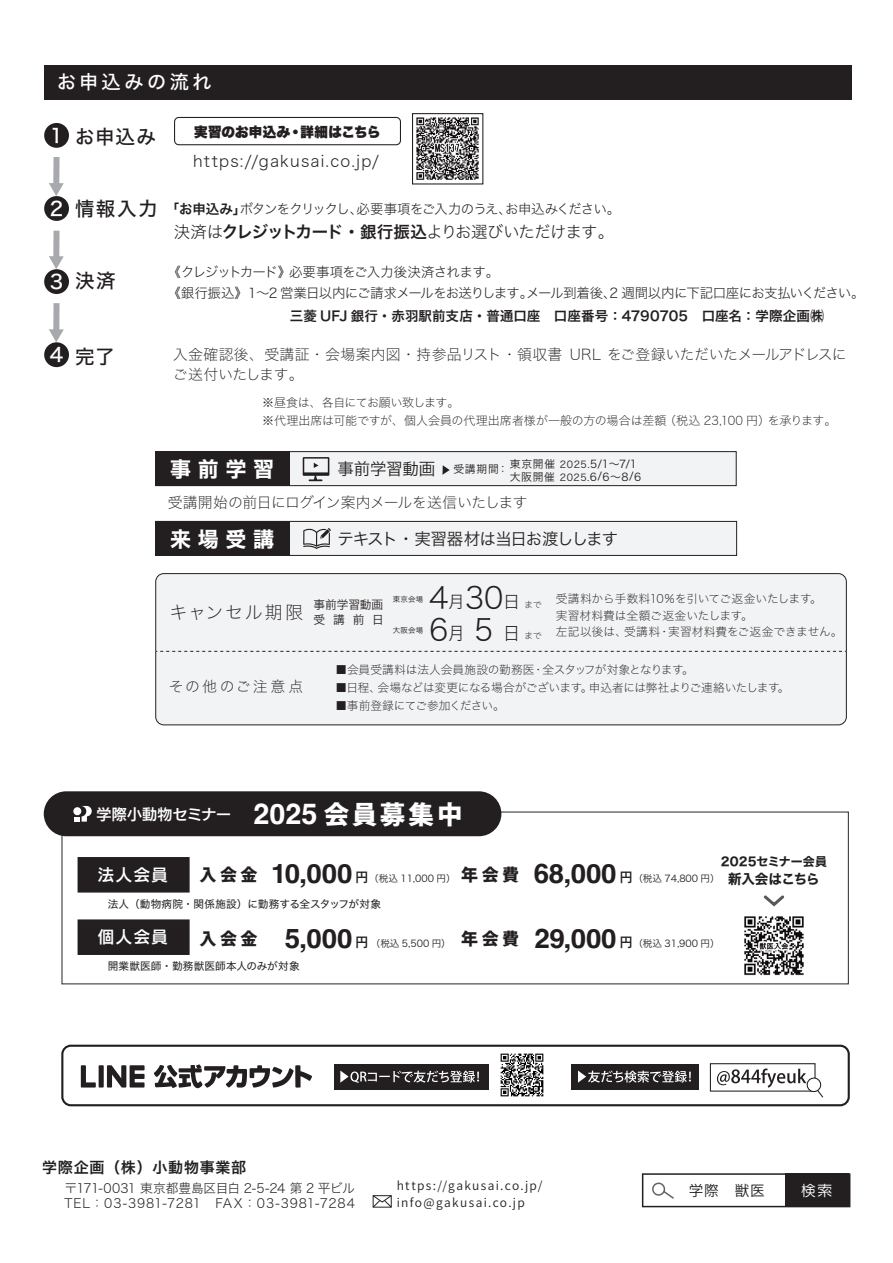
<style>
.page{position:relative;width:893px;height:1263px;background:#fff}
.page>*{position:absolute;margin:0;border:0;box-sizing:border-box;transform-origin:0 0}
.t1{font:30px/31.5px "Hiragino Sans W2";color:#231f20}
.t2{font:21px "Hiragino Sans W7";letter-spacing:.315em;color:#fff}
.t3{font:19.5px "Hiragino Sans W5";letter-spacing:.07em;color:#231f20}
.t4{font:19.2px "Hiragino Sans W5";letter-spacing:.18em;color:#fff}
.t5{font:18px "Hiragino Sans W1";letter-spacing:.09em;color:#231f20}
.t6{font:16.5px "Hiragino Sans W2";letter-spacing:-.045em;color:#231f20}
.t7{font:16.5px "Hiragino Sans W3";letter-spacing:-.04em;color:#231f20}
.t8{font:16.2px "UD Kakugo Large Pr 6 N DB";letter-spacing:.1em;color:#fff}
.t9{font:15.9px "Hiragino Sans W2";letter-spacing:.075em;color:#231f20}
.t10{font:15px "UD Kakugo Large Pr 6 N DB";letter-spacing:.015em;color:#fff}
.t11{font:15px "Hiragino Sans W6";letter-spacing:.05em;color:#231f20}
.t12{font:14.85px/20.2px "Hiragino Sans W1";letter-spacing:-.01em;color:#231f20}
.t13{font:14.85px "Hiragino Sans W1";letter-spacing:-.03em;color:#231f20}
.t14{font:14.85px "Hiragino Sans W1";letter-spacing:.16em;color:#231f20}
.t15{font:14.7px "Source Han Sans JP";color:#231f20}
.t16{font:14.7px "UD Marugo Large Pr 6 N M";color:#fff}
.t17{font:13.5px/21px "Hiragino Sans W2";letter-spacing:-.055em;color:#231f20}
.t18{font:13.5px "Hiragino Sans W6";letter-spacing:.005em;color:#231f20}
.t19{font:13.5px "Hiragino Sans W2";letter-spacing:-.08em;color:#231f20}
.t20{font:13.5px "Hiragino Sans W9";letter-spacing:.015em;color:#231f20}
.t21{font:13.5px "Hiragino Sans W7";letter-spacing:-.03em;color:#231f20}
.t22{font:12.75px "Hiragino Sans W2";letter-spacing:.065em;color:#231f20}
.t23{font:12.75px "Hiragino Sans W2";letter-spacing:-.025em;color:#231f20}
.t24{font:12px/18px "Hiragino Sans W1";letter-spacing:-.02em;color:#231f20}
.t25{font:12px/16.5px "Source Han Sans JP";letter-spacing:.11em;color:#231f20}
.t26{font:12px "Hiragino Sans W7";color:#231f20}
.t27{font:11.7px "Hiragino Sans W1";letter-spacing:-.015em;color:#231f20}
.t28{font:11.7px/16.5px "Hiragino Sans W1";letter-spacing:.005em;color:#231f20}
.t29{font:11.7px "Hiragino Sans W1";letter-spacing:-.04em;color:#231f20}
.t30{font:11.7px/14.5px "Hiragino Sans W3";letter-spacing:.005em;color:#231f20}
.t31{font:10.8px/12.8px "Hiragino Sans W3";letter-spacing:.065em;color:#231f20}
.t32{font:10.65px "Hiragino Sans W4";letter-spacing:.015em;color:#231f20}
.t33{font:9.6px "Hiragino Sans W3";color:#231f20}
.t34{font:9px "Hiragino Sans W1";color:#231f20}
.t35{font:7.5px "Hiragino Sans W3";letter-spacing:.03em;color:#231f20}
.s1{color:#fff}
.s2{font-family:"Hiragino Sans W6"}
.s3{font-size:9.6px}
.s4{font-family:"Hiragino Sans W4";font-size:9.6px}
.s5{font-size:16.95px}
.s6{font-size:18.15px}
.s7{font-family:"Helvetica";font-weight:700;font-size:28.65px}
.s8{font-family:"Koz Go Pr 6 N";font-weight:800;font-size:25.5px}
.s9{font-family:"Koz Go Pr 6 N";font-weight:800;font-size:16.95px}
.s10{font-family:"Helvetica";font-weight:700;font-size:27px}
.s11{font-family:"UD Kakugo Large Pr 6 N DB";font-size:12.75px}
</style>
<div class="page">
<div style="left:44px;top:65px;width:807px;height:34px;background:#231f20"></div>
<img style="left:416px;top:117px;width:63px;height:63px">
<div style="left:412px;top:113px;width:71px;height:71px;border:1px solid #231f20"></div>
<div style="left:174px;top:117px;width:227px;height:28px;border:1px solid #231f20;border-radius:4px"></div>
<div style="left:53px;top:157px;width:7px;height:28px;background:#a8a9ad"></div>
<svg style="left:49px;top:183px;width:15px;height:13px"></svg>
<div style="left:53px;top:231px;width:7px;height:27px;background:#a8a9ad"></div>
<svg style="left:49px;top:256px;width:15px;height:13px"></svg>
<div style="left:53px;top:303px;width:7px;height:29px;background:#a8a9ad"></div>
<svg style="left:49px;top:329px;width:15px;height:13px"></svg>
<div style="left:44px;top:196px;width:25px;height:25px;background:#231f20;border-radius:50%"></div>
<div style="left:44px;top:123px;width:25px;height:25px;background:#231f20;border-radius:50%"></div>
<div style="left:44px;top:269px;width:25px;height:25px;background:#231f20;border-radius:50%"></div>
<div style="left:44px;top:342px;width:25px;height:25px;background:#231f20;border-radius:50%"></div>
<div style="left:155px;top:451px;width:581px;height:35px;background:#f2f3f4;border:1px solid #231f20"></div>
<div style="left:155px;top:452px;width:134px;height:34px;background:#231f20"></div>
<svg style="left:303px;top:457px;width:26px;height:24px"></svg>
<div style="left:156px;top:574px;width:690px;height:151px;background:#f2f3f4;border-radius:8px"></div>
<div style="left:156px;top:573px;width:690px;height:152px;border:1px solid #231f20;border-radius:8px"></div>
<svg style="left:156px;top:651px;width:690px;height:1px"></svg>
<div style="left:155px;top:521px;width:582px;height:35px;background:#f2f3f4;border:1px solid #231f20"></div>
<div style="left:155px;top:521px;width:134px;height:34px;background:#231f20"></div>
<svg style="left:303px;top:528px;width:28px;height:21px"></svg>
<svg style="left:442px;top:465px;width:8px;height:10px"></svg>
<svg style="left:642px;top:1173px;width:208px;height:34px"></svg>
<div style="left:786px;top:1173px;width:63px;height:34px;background:#231f20"></div>
<svg style="left:372px;top:1195px;width:20px;height:13px"></svg>
<div style="left:373px;top:1195px;width:19px;height:12px;border:1px solid #231f20"></div>
<div style="left:61px;top:1045px;width:789px;height:61px;border:2px solid #231f20;border-radius:9px"></div>
<svg style="left:154px;top:1064px;width:158px;height:24px"></svg>
<div style="left:99px;top:1065px;width:5px;height:22px;background:#231f20"></div>
<svg style="left:81px;top:1065px;width:15px;height:22px"></svg>
<svg style="left:107px;top:1065px;width:38px;height:22px"></svg>
<div style="left:334px;top:1064px;width:154px;height:25px;background:#231f20"></div>
<svg style="left:340px;top:1070px;width:139px;height:13px"></svg>
<div style="left:571px;top:1064px;width:128px;height:25px;background:#231f20"></div>
<svg style="left:578px;top:1070px;width:113px;height:13px"></svg>
<div style="left:710px;top:1063px;width:105px;height:28px;border:1px solid #231f20"></div>
<svg style="left:717px;top:1068px;width:107px;height:30px"></svg>
<img style="left:500px;top:1053px;width:44px;height:44px">
<div style="left:44px;top:791px;width:457px;height:45px;background:#231f20;border-radius:22px"></div>
<svg style="left:75px;top:806px;width:17px;height:16px"></svg>
<div style="left:78px;top:919px;width:112px;height:36px;background:#231f20;border:2px solid #231f20"></div>
<div style="left:78px;top:857px;width:112px;height:35px;background:#231f20"></div>
<svg style="left:764px;top:895px;width:20px;height:12px"></svg>
<img style="left:744px;top:916px;width:60px;height:60px">
<h3 class="t4" style="left:57px;top:64px;width:156px">お申込みの流れ</h3>
<h3 class="t3" style="left:50px;top:119px;width:108px"><span class="s1">1</span> お申込み</h3>
<p class="t20" style="left:194px;top:124px;width:188px">実習のお申込み・詳細はこちら</p>
<p class="t9" style="left:193px;top:147px;width:188px">https://gakusai.co.jp/</p>
<h3 class="t3" style="left:50px;top:191px;width:110px"><span class="s1">2</span> 情報入力</h3>
<p class="t19" style="left:166px;top:197px;width:456px"><span class="s2">「お申込み」</span>ボタンをクリックし、必要事項をご入力のうえ、お申込みください。</p>
<p class="t6" style="left:174px;top:217px;width:442px">決済は<span class="s2">クレジットカード・銀行振込</span>よりお選びいただけます。</p>
<h3 class="t3" style="left:50px;top:264px;width:67px"><span class="s1">3</span> 決済</h3>
<p class="t17" style="left:168px;top:260px;width:698px">《クレジットカード》必要事項をご入力後決済されます。<br>《銀行振込》１～2 営業日以内にご請求メールをお送りします。メール到着後、2 週間以内に下記口座にお支払いください。</p>
<p class="t18" style="left:290px;top:304px;width:535px">三菱 UFJ 銀行・赤羽駅前支店・普通口座　口座番号：4790705　口座名：学際企画㈱</p>
<h3 class="t3" style="left:50px;top:339px;width:66px"><span class="s1">4</span> 完了</h3>
<p class="t12" style="left:173px;top:343px;width:676px">入金確認後、受講証・会場案内図・持参品リスト・領収書 URL をご登録いただいたメールアドレスにご送付いたします。</p>
<p class="t24" style="left:262px;top:392px;width:576px">※昼食は、各自にてお願い致します。<br>※代理出席は可能ですが、個人会員の代理出席者様が一般の方の場合は差額（税込 23,100 円）を承ります。</p>
<h2 class="t2" style="left:170px;top:452px;width:105px">事前学習</h2>
<p class="t7" style="left:337px;top:454px;width:100px">事前学習動画</p>
<p class="t31" style="left:453px;top:462px;width:56px">受講期間：</p>
<p class="t31" style="left:510px;top:457px;width:133px">東京開催 <span class="s3">2025.</span>5<span class="s4">/</span>1～7<span class="s4">/</span>1大阪開催 <span class="s3">2025.</span>6<span class="s4">/</span>6～8<span class="s4">/</span>6</p>
<p class="t13" style="left:168px;top:489px;width:362px">受講開始の前日にログイン案内メールを送信いたします</p>
<h2 class="t2" style="left:170px;top:522px;width:105px">来場受講</h2>
<p class="t7" style="left:337px;top:524px;width:282px">テキスト・実習器材は当日お渡しします</p>
<h3 class="t5" style="left:169px;top:597px;width:135px">キャンセル期限</h3>
<p class="t14" style="left:169px;top:673px;width:136px">その他のご注意点</p>
<p class="t30" style="left:313px;top:597px;width:72px">事前学習動画受講前日</p>
<h1 class="t1" style="left:429px;top:580px;width:93px">4<span class="s5">月</span>30<span class="s5">日<br></span>6<span class="s6">月</span> 5 <span class="s6">日</span></h1>
<p class="t35" style="left:393px;top:593px;width:32px">東京会場</p>
<p class="t35" style="left:393px;top:623px;width:32px">大阪会場</p>
<p class="t34" style="left:524px;top:597px;width:19px">まで</p>
<p class="t34" style="left:524px;top:628px;width:19px">まで</p>
<p class="t28" style="left:556px;top:590px;width:288px">受講料から手数料10％を引いてご返金いたします。<br>実習材料費は全額ご返金いたします。<br>左記以後は、受講料・実習材料費をご返金できません。</p>
<p class="t27" style="left:335px;top:659px;width:360px">■会員受講料は法人会員施設の勤務医・全スタッフが対象となります。</p>
<p class="t27" style="left:335px;top:677px;width:456px">■日程、会場などは変更になる場合がございます。申込者には弊社よりご連絡いたします。</p>
<p class="t29" style="left:335px;top:695px;width:171px">■事前登録にてご参加ください。</p>
<p class="t10" style="left:96px;top:806px;width:368px">学際小動物セミナー <span class="s7">2025</span> <span class="s8">会員募集中</span></p>
<p class="t33" style="left:199px;top:870px;width:522px"><span class="s9">入 会 金</span> <span class="s10">10,000</span> <span class="s11">円</span>（税込 11,000 円）<span class="s9">年 会 費</span> <span class="s10">68,000</span> <span class="s11">円</span>（税込 74,800 円）</p>
<p class="t8" style="left:98px;top:866px;width:71px">法人会員</p>
<p class="t32" style="left:108px;top:894px;width:275px">法人（動物病院・関係施設）に勤務する全スタッフが対象</p>
<p class="t33" style="left:199px;top:935px;width:522px"><sup>入</sup> <sup>会</sup> <sup>金</sup> <span class="s10">5,000</span> <span class="s11">円</span>（税込 5,500 円） <sup>年</sup> <sup>会</sup> <sup>費</sup> <span class="s10">29,000</span> <span class="s11">円</span>（税込 31,900 円）</p>
<p class="t8" style="left:98px;top:928px;width:71px">個人会員</p>
<p class="t32" style="left:108px;top:957px;width:193px">開業獣医師・勤務獣医師本人のみが対象</p>
<p class="t26" style="left:721px;top:852px;width:108px">2025セミナー会員</p>
<p class="t21" style="left:728px;top:868px;width:93px">新入会はこちら</p>
<p class="t11" style="left:42px;top:1153px;width:205px">学際企画（株）小動物事業部</p>
<p class="t25" style="left:397px;top:1178px;width:147px">https://gakusai.co.jp/ info@gakusai.co.jp</p>
<p class="t23" style="left:64px;top:1177px;width:292px">〒171-0031 東京都豊島区目白 2-5-24 第 2 平ビル</p>
<p class="t15" style="left:689px;top:1182px;width:78px">学際　獣医</p>
<p class="t16" style="left:801px;top:1182px;width:33px">検索</p>
<p class="t22" style="left:64px;top:1192px;width:292px">TEL：03-3981-7281　FAX：03-3981-7284</p>
</div>
